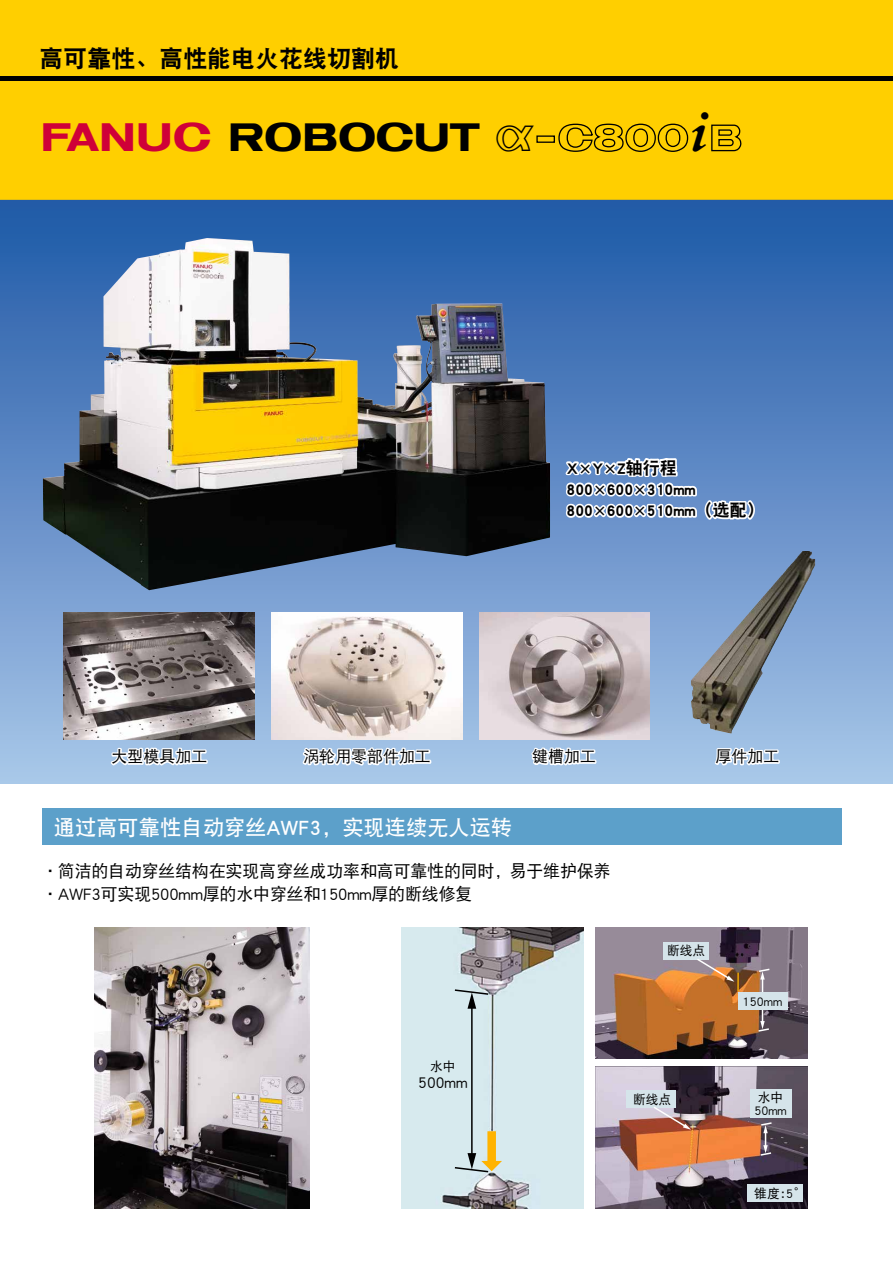
<style>
.page{position:relative;width:893px;height:1263px;background:#fff}
.page>*{position:absolute;margin:0;border:0;box-sizing:border-box;transform-origin:0 0}
.t1{font:38.25px "Fanuc Logo 1.0 Regular";color:#000}
.t2{font:35.25px "Fanuc Logo 1.0 Regular";color:#000}
.t3{font:24px "DF Hei GB W9";color:#000}
.t4{font:21.3px "DF Hei GB W7";color:#fff}
.t5{font:16.95px/23.4px "DF Hei GB W5";letter-spacing:-.01em;color:#000}
.t6{font:16.95px/21.3px "DF Hei GB W9";color:#000}
.t7{font:15.9px "DF Hei GB W5";color:#000}
.t8{font:12.75px/12.8px "DF Hei GB W5";color:#000}
.s1{color:#cf0038}
.s2{font-size:35.25px}
.s3{font-size:13.65px}
</style>
<div class="page">
<div style="left:0;top:199px;width:893px;height:585px;background:linear-gradient(to bottom,#1e57a6,#a9c6e9)"></div>
<svg style="left:104px;top:740px;width:105px;height:69px"></svg>
<svg style="left:298px;top:740px;width:135px;height:69px"></svg>
<svg style="left:528px;top:740px;width:70px;height:69px"></svg>
<svg style="left:712px;top:734px;width:69px;height:75px"></svg>
<img style="left:95px;top:928px;width:215px;height:280px">
<div style="left:43px;top:809px;width:799px;height:36px;background:#5ca0ca"></div>
<img style="left:43px;top:238px;width:507px;height:352px">
<img style="left:691px;top:551px;width:124px;height:183px">
<svg style="left:560px;top:449px;width:197px;height:107px"></svg>
<img style="left:64px;top:612px;width:191px;height:128px">
<img style="left:271px;top:612px;width:192px;height:128px">
<img style="left:479px;top:612px;width:170px;height:128px">
<img style="left:401px;top:928px;width:182px;height:280px">
<img style="left:596px;top:1067px;width:211px;height:141px">
<img style="left:596px;top:928px;width:212px;height:131px">
<div style="left:0;top:0;width:893px;height:200px;background:#ffcf00"></div>
<hr style="left:0;top:77px;width:893px;height:4px;background:#000">
<div style="left:536px;top:135px;width:19px;height:8px;border:1px solid #000"></div>
<svg style="left:558px;top:123px;width:131px;height:29px"></svg>
<svg style="left:711px;top:124px;width:31px;height:28px"></svg>
<div style="left:747px;top:1185px;width:56px;height:17px;background:#d5e4ea"></div>
<div style="left:750px;top:1089px;width:41px;height:29px;background:#d5e4ea"></div>
<div style="left:663px;top:942px;width:46px;height:17px;background:#d5e4ea"></div>
<div style="left:627px;top:1090px;width:49px;height:17px;background:#d5e4ea"></div>
<hr style="left:471px;top:1006px;width:2px;height:150px;background:#000">
<svg style="left:453px;top:988px;width:37px;height:21px"></svg>
<svg style="left:652px;top:1105px;width:39px;height:25px"></svg>
<svg style="left:757px;top:967px;width:14px;height:66px"></svg>
<svg style="left:759px;top:1121px;width:14px;height:36px"></svg>
<div style="left:487px;top:1131px;width:9px;height:31px;background:#ffb300"></div>
<svg style="left:453px;top:1153px;width:49px;height:20px"></svg>
<svg style="left:695px;top:957px;width:44px;height:34px"></svg>
<div style="left:738px;top:993px;width:50px;height:17px;background:#d5e4ea"></div>
<h3 class="t3" style="left:39px;top:45px;width:361px">高可靠性、高性能电火花线切割机</h3>
<h1 class="t1" style="left:41px;top:108px;width:496px"><span class="s1">&lt;</span> ROBOCUT <span class="s2">@</span></h1>
<h2 class="t2" style="left:689px;top:112px;width:22px">+</h2>
<p class="t6" style="left:567px;top:457px;width:199px">X<span class="s3">×</span>Y<span class="s3">×</span>Z轴行程<br>800<span class="s3">×</span>600<span class="s3">×</span>310mm<br>800<span class="s3">×</span>600<span class="s3">×</span>510mm（选配）</p>
<p class="t7" style="left:112px;top:748px;width:97px">大型模具加工</p>
<p class="t7" style="left:303px;top:748px;width:129px">涡轮用零部件加工</p>
<p class="t7" style="left:532px;top:748px;width:65px">键槽加工</p>
<p class="t7" style="left:716px;top:748px;width:65px">厚件加工</p>
<p class="t4" style="left:54px;top:816px;width:460px">通过高可靠性自动穿丝AWF3，实现连续无人运转</p>
<p class="t5" style="left:42px;top:858px;width:571px">·简洁的自动穿丝结构在实现高穿丝成功率和高可靠性的同时，易于维护保养·AWF3可实现500mm厚的水中穿丝和150mm厚的断线修复</p>
<p class="t8" style="left:667px;top:944px;width:40px">断线点</p>
<p class="t8" style="left:430px;top:1059px;width:27px">水中</p>
<p class="t7" style="left:418px;top:1073px;width:51px">500mm</p>
<p class="t8" style="left:633px;top:1092px;width:40px">断线点</p>
<p class="t8" style="left:743px;top:995px;width:41px">150mm</p>
<p class="t8" style="left:754px;top:1091px;width:34px">水中<br>50mm</p>
<p class="t8" style="left:754px;top:1187px;width:53px">锥度:5°</p>
</div>
